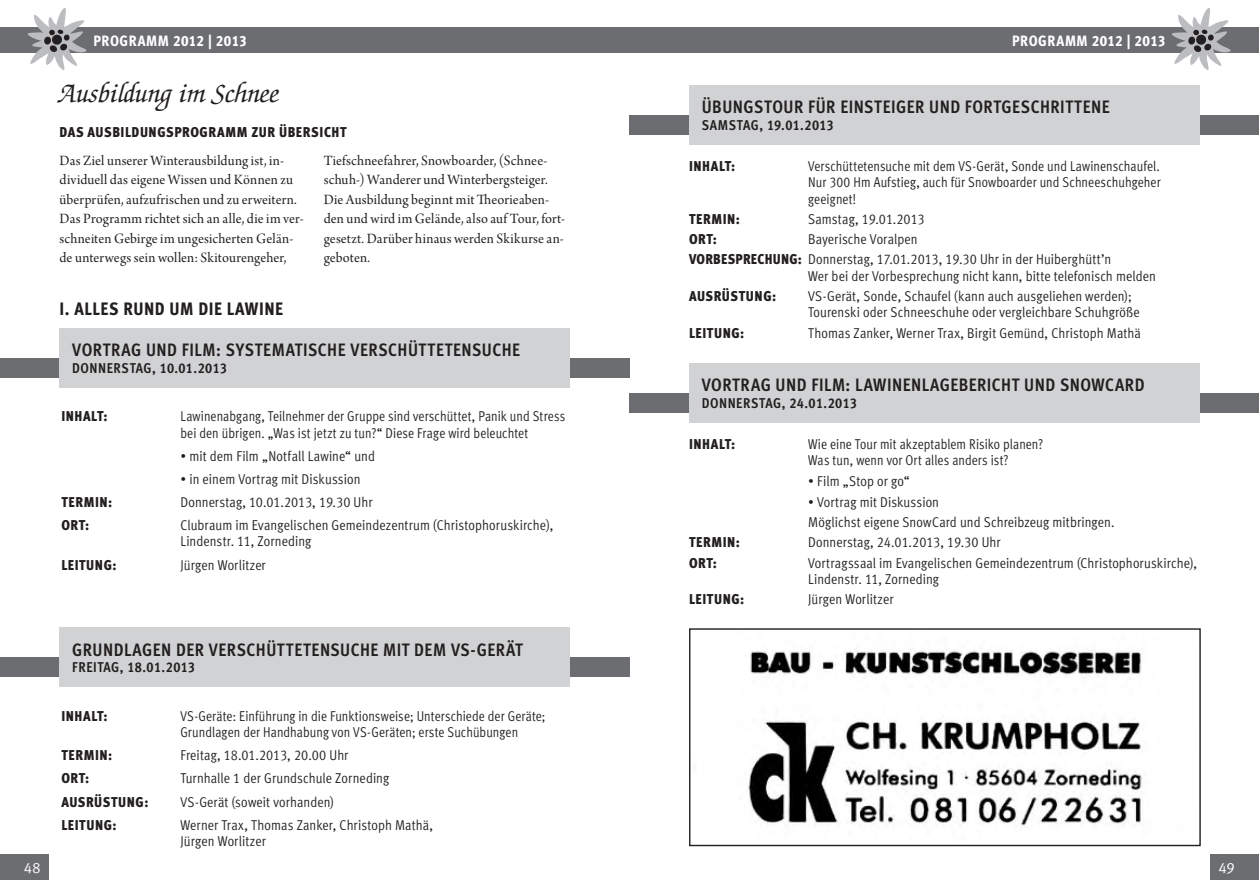
<style>
.page{position:relative;width:1259px;height:893px;background:#fff}
.page>*{position:absolute;margin:0;border:0;box-sizing:border-box;transform-origin:0 0}
.t1{font:italic 28.5px "Zapf Chancery Std";color:#231f20}
.t2{font:18px "Meta Cond Bold LF";letter-spacing:.025em;color:#231f20}
.t3{font:18px "Meta Cond Extra Bold LF";letter-spacing:.03em;color:#231f20}
.t4{font:15px/19.5px "Arno Pro Subhead";letter-spacing:.01em;color:#231f20}
.t5{font:15px "Meta Cond Extra Bold LF";letter-spacing:.035em;color:#fff}
.t6{font:15px "Meta Caps";color:#fff}
.t7{font:14.25px/16.5px "Meta Cond Normal LF";letter-spacing:.005em;color:#231f20}
.t8{font:14.25px/16.5px "Meta Cond Normal LF";letter-spacing:.005em;color:#231f20;scale:.96 1}
.t9{font:14.25px "Meta Cond Black LF";letter-spacing:.04em;color:#231f20}
.t10{font:14.25px "Meta Cond Bold LF";letter-spacing:.02em;color:#231f20}
.s1{font-family:"Meta Cond Black LF"}
</style>
<div class="page">
<div style="left:0;top:855px;width:49px;height:25px;background:#6c6d70"></div>
<div style="left:1210px;top:855px;width:49px;height:25px;background:#6c6d70"></div>
<div style="left:0;top:358px;width:629px;height:20px;background:#6c6d70"></div>
<div style="left:60px;top:328px;width:510px;height:60px;background:#d1d2d4"></div>
<div style="left:629px;top:115px;width:630px;height:19px;background:#6c6d70"></div>
<div style="left:689px;top:85px;width:510px;height:60px;background:#d1d2d4"></div>
<div style="left:0;top:657px;width:629px;height:20px;background:#6c6d70"></div>
<div style="left:60px;top:627px;width:510px;height:60px;background:#d1d2d4"></div>
<div style="left:629px;top:393px;width:630px;height:19px;background:#6c6d70"></div>
<div style="left:689px;top:363px;width:510px;height:59px;background:#d1d2d4"></div>
<div style="left:0;top:28px;width:629px;height:25px;background:#6c6d70"></div>
<svg style="left:26px;top:7px;width:65px;height:63px"></svg>
<div style="left:629px;top:28px;width:630px;height:25px;background:#6c6d70"></div>
<svg style="left:1169px;top:8px;width:65px;height:62px"></svg>
<img style="left:693px;top:650px;width:449px;height:176px">
<div style="left:689px;top:628px;width:511px;height:218px;border:1px solid #231f20"></div>
<p class="t5" style="left:94px;top:32px;width:155px">PROGRAMM 2012 | 2013</p>
<p class="t5" style="left:1012px;top:32px;width:155px">PROGRAMM 2012 | 2013</p>
<h1 class="t1" style="left:60px;top:79px;width:221px">Ausbildung im Schnee</h1>
<p class="t9" style="left:60px;top:123px;width:281px">DAS AUSBILDUNGSPROGRAMM ZUR ÜBERSICHT</p>
<p class="t4" style="left:60px;top:151px;width:246px">Das Ziel unserer Winterausbildung ist, in&shy;dividuell das eigene Wissen und Können zu überprüfen, aufzufrischen und zu erweitern.<br>Das Programm richtet sich an alle, die im ver&shy;schneiten Gebirge im ungesicherten Gelän&shy;de unterwegs sein wollen: Skitourengeher,</p>
<p class="t4" style="left:324px;top:151px;width:243px">Tiefschneefahrer, Snowboarder, (Schnee&shy;schuh-) Wanderer und Winterbergsteiger.<br>Die Ausbildung beginnt mit Theorieaben&shy;den und wird im Gelände, also auf Tour, fort&shy;gesetzt. Darüber hinaus werden Skikurse an&shy;geboten.</p>
<p class="t3" style="left:60px;top:298px;width:225px">I. ALLES RUND UM DIE LAWINE</p>
<p class="t2" style="left:72px;top:340px;width:31px">VORTRAG</p>
<p class="t2" style="left:146px;top:340px;width:11px">UND</p>
<p class="t2" style="left:182px;top:340px;width:73px">FILM : SYSTEMATIS</p>
<p class="t2" style="left:318px;top:340px;width:111px">CHE VERSCHÜTTETENSU</p>
<p class="t2" style="left:492px;top:340px;width:19px">CHE</p>
<p class="t10" style="left:72px;top:360px;width:26px">DONNERSTAG</p>
<p class="t10" style="left:152px;top:360px;width:76px">, 10.01.2013</p>
<p class="t9" style="left:61px;top:408px;width:48px">INHALT:</p>
<p class="t8" style="left:180px;top:408px;width:402px">Lawinenabgang, Teilnehmer der Gruppe sind verschüttet, Panik und Stress bei den übrigen. „Was ist jetzt zu tun?“ Diese Frage wird beleuchtet</p>
<p class="t7" style="left:180px;top:447px;width:196px">• mit dem Film „Notfall Lawine“ und</p>
<p class="t7" style="left:180px;top:470px;width:182px">• in einem Vortrag mit Diskussion</p>
<p class="t9" style="left:61px;top:493px;width:52px">TERMIN:</p>
<p class="t7" style="left:180px;top:494px;width:194px">Donnerstag, 10.01.2013, 19.30 Uhr</p>
<p class="t9" style="left:61px;top:516px;width:29px">ORT:</p>
<p class="t7" style="left:180px;top:517px;width:374px">Clubraum im Evangelischen Gemeindezentrum (Christophoruskirche),<br>Lindenstr. 11, Zorneding</p>
<p class="t9" style="left:61px;top:556px;width:57px">LEITUNG:</p>
<p class="t7" style="left:180px;top:556px;width:87px">Jürgen Worlitzer</p>
<p class="t2" style="left:72px;top:639px;width:22px">GRUNDLAGEN</p>
<p class="t2" style="left:176px;top:639px;width:10px">DER</p>
<p class="t2" style="left:209px;top:639px;width:79px">VERSCHÜTTETENSU</p>
<p class="t2" style="left:351px;top:639px;width:42px">CHE MIT</p>
<p class="t2" style="left:414px;top:639px;width:11px">DEM</p>
<p class="t2" style="left:451px;top:639px;width:71px">VS-GERÄT</p>
<p class="t10" style="left:72px;top:659px;width:14px">FREITAG</p>
<p class="t10" style="left:120px;top:659px;width:77px">, 18.01.2013</p>
<p class="t9" style="left:61px;top:707px;width:48px">INHALT:</p>
<p class="t8" style="left:180px;top:707px;width:382px">VS-Geräte: Einführung in die Funktionsweise; Unterschiede der Geräte;<br>Grundlagen der Handhabung von VS-Geräten; erste Suchübungen</p>
<p class="t9" style="left:61px;top:747px;width:52px">TERMIN:</p>
<p class="t7" style="left:180px;top:747px;width:169px">Freitag, 18.01.2013, 20.00 Uhr</p>
<p class="t9" style="left:61px;top:770px;width:29px">ORT:</p>
<p class="t7" style="left:180px;top:770px;width:210px">Turnhalle 1 der Grundschule Zorneding</p>
<p class="t9" style="left:61px;top:793px;width:89px">AUSRÜSTUNG:</p>
<p class="t7" style="left:180px;top:793px;width:155px">VS-Gerät (soweit vorhanden)</p>
<p class="t9" style="left:61px;top:816px;width:57px">LEITUNG:</p>
<p class="t7" style="left:180px;top:816px;width:254px">Werner Trax, Thomas Zanker, Christoph Mathä,<br>Jürgen Worlitzer</p>
<p class="t2" style="left:702px;top:96px;width:11px">ÜBUNGST</p>
<p class="t2" style="left:772px;top:96px;width:86px">OUR FÜR EINSTEIGER</p>
<p class="t2" style="left:929px;top:96px;width:11px">UND</p>
<p class="t2" style="left:965px;top:96px;width:29px">FORTGES</p>
<p class="t2" style="left:1030px;top:96px;width:19px">CHRITTENE</p>
<p class="t10" style="left:702px;top:116px;width:18px">SAMSTAG</p>
<p class="t10" style="left:759px;top:116px;width:76px">, 19.01.2013</p>
<p class="t9" style="left:689px;top:157px;width:48px">INHALT:</p>
<p class="t8" style="left:808px;top:157px;width:369px;text-align:justify">Verschüttetensuche mit dem VS-Gerät, Sonde und Lawinenschaufel.<br>Nur 300 Hm Aufstieg, auch für Snowboarder und Schneeschuhgeher geeignet!</p>
<p class="t9" style="left:689px;top:210px;width:52px">TERMIN:</p>
<p class="t7" style="left:808px;top:211px;width:118px">Samstag, 19.01.2013</p>
<p class="t9" style="left:689px;top:230px;width:29px">ORT:</p>
<p class="t7" style="left:689px;top:229px;width:424px;line-height:20.2px;text-indent:119px">Bayerische Voralpen<br><span class="s1">VORBESPRECHUNG:</span> Donnerstag, 17.01.2013, 19.30 Uhr in der Huiberghütt’n</p>
<p class="t7" style="left:808px;top:267px;width:349px">Wer bei der Vorbesprechung nicht kann, bitte telefonisch melden</p>
<p class="t9" style="left:689px;top:287px;width:89px">AUSRÜSTUNG:</p>
<p class="t7" style="left:808px;top:288px;width:333px">VS-Gerät, Sonde, Schaufel (kann auch ausgeliehen werden);<br>Tourenski oder Schneeschuhe oder vergleichbare Schuhgröße</p>
<p class="t9" style="left:689px;top:324px;width:57px">LEITUNG:</p>
<p class="t7" style="left:808px;top:324px;width:334px">Thomas Zanker, Werner Trax, Birgit Gemünd, Christoph Mathä</p>
<p class="t2" style="left:702px;top:374px;width:31px">VORTRAG</p>
<p class="t2" style="left:775px;top:374px;width:11px">UND</p>
<p class="t2" style="left:811px;top:374px;width:63px">FILM: LAWINENLAGEBERI</p>
<p class="t2" style="left:992px;top:374px;width:44px">CHT UND</p>
<p class="t2" style="left:1060px;top:374px;width:43px">SNOWCARD</p>
<p class="t10" style="left:702px;top:394px;width:26px">DONNERSTAG</p>
<p class="t10" style="left:782px;top:394px;width:77px">, 24.01.2013</p>
<p class="t9" style="left:689px;top:435px;width:48px">INHALT:</p>
<p class="t8" style="left:808px;top:435px;width:246px">Wie eine Tour mit akzeptablem Risiko planen?<br>Was tun, wenn vor Ort alles anders ist?</p>
<p class="t7" style="left:808px;top:472px;width:103px">• Film „Stop or go“</p>
<p class="t7" style="left:808px;top:491px;width:308px;line-height:20.7px">• Vortrag mit Diskussion<br>Möglichst eigene SnowCard und Schreibzeug mitbringen.</p>
<p class="t9" style="left:689px;top:534px;width:52px">TERMIN:</p>
<p class="t7" style="left:808px;top:534px;width:194px">Donnerstag, 24.01.2013, 19.30 Uhr</p>
<p class="t9" style="left:689px;top:554px;width:29px">ORT:</p>
<p class="t7" style="left:808px;top:554px;width:390px">Vortragssaal im Evangelischen Gemeindezentrum (Christophoruskirche),<br>Lindenstr. 11, Zorneding</p>
<p class="t9" style="left:689px;top:591px;width:57px">LEITUNG:</p>
<p class="t7" style="left:808px;top:591px;width:87px">Jürgen Worlitzer</p>
<p class="t6" style="left:24px;top:859px;width:18px">48</p>
<p class="t6" style="left:1218px;top:859px;width:17px">49</p>
</div>
